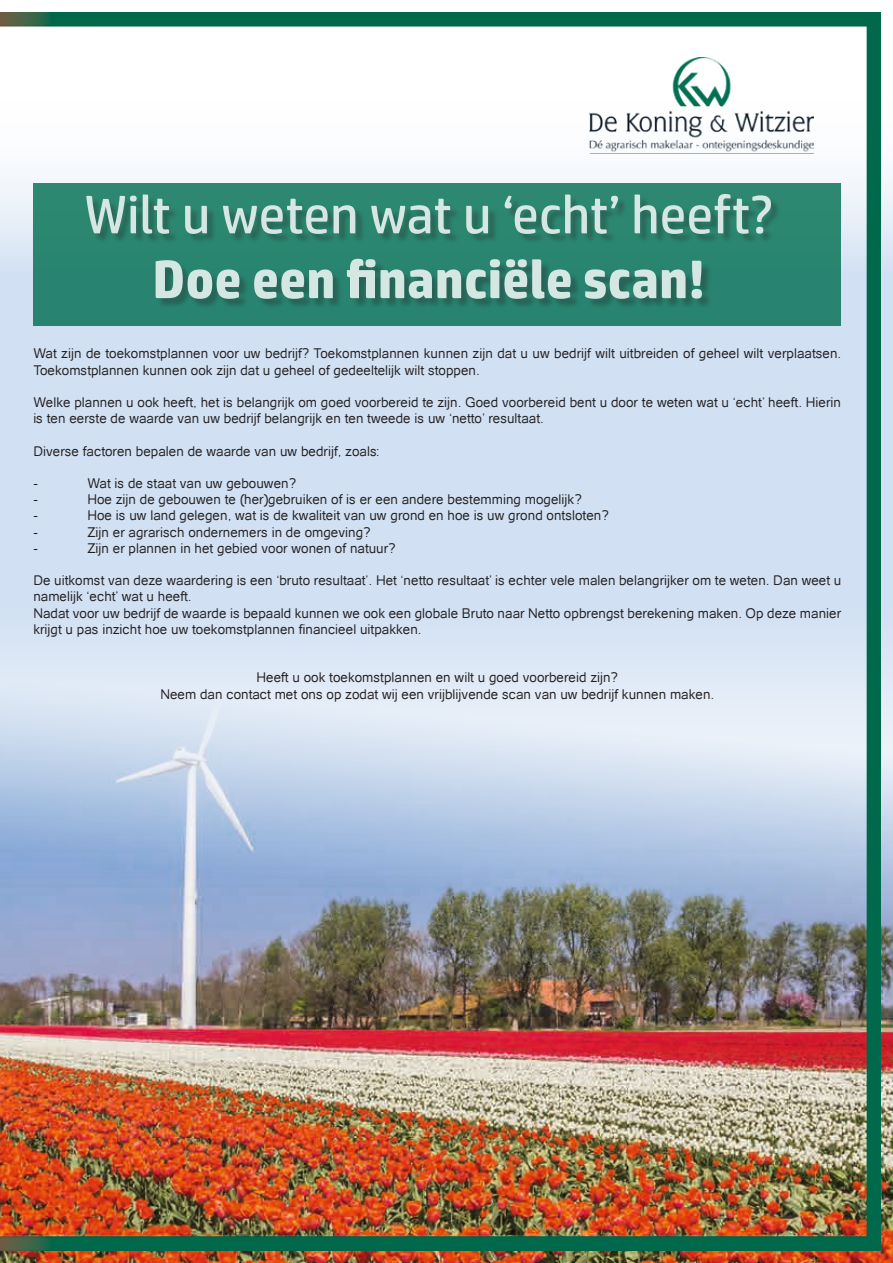
<style>
.page{position:relative;width:893px;height:1263px;background:#fff}
.page>*{position:absolute;margin:0;border:0;box-sizing:border-box;transform-origin:0 0}
.t1{font:54px "HP Simplified";color:#fff}
.t2{font:700 54px "HP Simplified";color:#fff}
.t3{font:13.5px/16.2px "Catriel";color:#231f20}
</style>
<div class="page">
<img style="left:0;top:980px;width:893px;height:283px">
<img style="left:0;top:13px;width:880px;height:1237px">
<img style="left:589px;top:57px;width:225px;height:96px">
<div style="left:33px;top:183px;width:808px;height:143px;background:#288570"></div>
<div style="left:87px;top:196px;width:694px;height:113px;background:#231f20;opacity:.4"></div>
<h1 class="t1" style="left:84px;top:184px;width:690px">Wilt u weten wat u ‘echt’ heeft?</h1>
<h1 class="t2" style="left:152px;top:248px;width:554px">Doe een financiële scan!</h1>
<p class="t3" style="left:33px;top:346px;width:809px">Wat zijn de toekomstplannen voor uw bedrijf? Toekomstplannen kunnen zijn dat u uw bedrijf wilt uitbreiden of geheel wilt verplaatsen.<br>Toekomstplannen kunnen ook zijn dat u geheel of gedeeltelijk wilt stoppen.</p>
<p class="t3" style="left:33px;top:394px;width:809px">Welke plannen u ook heeft, het is belangrijk om goed voorbereid te zijn. Goed voorbereid bent u door te weten wat u ‘echt’ heeft. Hierin is ten eerste de waarde van uw bedrijf belangrijk en ten tweede is uw ‘netto’ resultaat.</p>
<p class="t3" style="left:33px;top:443px;width:347px">Diverse factoren bepalen de waarde van uw bedrijf, zoals:</p>
<p class="t3" style="left:33px;top:475px;width:6px">-</p>
<p class="t3" style="left:87px;top:475px;width:210px">Wat is de staat van uw gebouwen?</p>
<p class="t3" style="left:33px;top:491px;width:6px">-</p>
<p class="t3" style="left:87px;top:491px;width:496px">Hoe zijn de gebouwen te (her)gebruiken of is er een andere bestemming mogelijk?</p>
<p class="t3" style="left:33px;top:508px;width:6px">-</p>
<p class="t3" style="left:87px;top:508px;width:523px">Hoe is uw land gelegen, wat is de kwaliteit van uw grond en hoe is uw grond ontsloten?</p>
<p class="t3" style="left:33px;top:524px;width:6px">-</p>
<p class="t3" style="left:87px;top:524px;width:285px">Zijn er agrarisch ondernemers in de omgeving?</p>
<p class="t3" style="left:33px;top:540px;width:6px">-</p>
<p class="t3" style="left:87px;top:540px;width:310px">Zijn er plannen in het gebied voor wonen of natuur?</p>
<p class="t3" style="left:33px;top:572px;width:809px">De uitkomst van deze waardering is een ‘bruto resultaat’. Het ‘netto resultaat’ is echter vele malen belangrijker om te weten. Dan weet u namelijk ‘echt’ wat u heeft.<br>Nadat voor uw bedrijf de waarde is bepaald kunnen we ook een globale Bruto naar Netto opbrengst berekening maken. Op deze manier krijgt u pas inzicht hoe uw toekomstplannen financieel uitpakken.</p>
<p class="t3" style="left:160px;top:670px;width:555px;text-align:center">Heeft u ook toekomstplannen en wilt u goed voorbereid zijn?<br>Neem dan contact met ons op zodat wij een vrijblijvende scan van uw bedrijf kunnen maken.</p>
</div>
